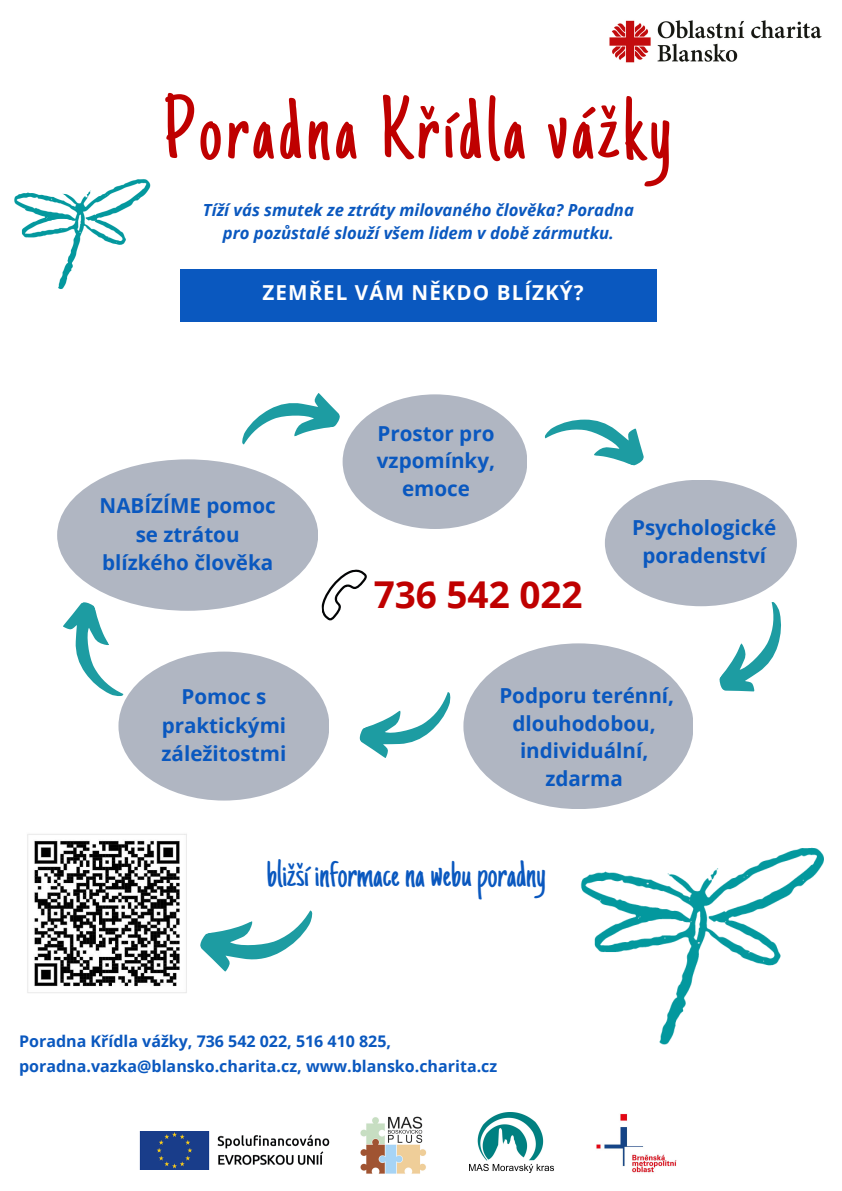
<style>
.page{position:relative;width:842px;height:1191px;background:#fff}
.page>*{position:absolute;margin:0;border:0;box-sizing:border-box;transform-origin:0 0}
.t1{font:91px "Just Another Hand";letter-spacing:.05em;color:#bf0000}
.t2{font:39.1px "Just Another Hand";color:#0a58bf}
.t3{font:700 37px "Open Sans";color:#bf0000}
.t4{font:700 20.6px/27.5px "Open Sans";color:#0a58bf;text-align:center}
.t5{font:700 20.6px "Open Sans";letter-spacing:.05em;color:#fff}
.t6{font:italic 700 16.7px/23.2px "Open Sans";color:#0a58bf;text-align:center}
.t7{font:700 16px/24px "Open Sans";color:#0a58bf}
</style>
<div class="page">
<div style="left:181px;top:269px;width:476px;height:53px;background:#0a58bf"></div>
<img style="left:139px;top:1131px;width:191px;height:37px">
<img style="left:360px;top:1116px;width:67px;height:58px">
<img style="left:470px;top:1112px;width:83px;height:60px">
<img style="left:14px;top:179px;width:137px;height:110px">
<img style="left:596px;top:1113px;width:81px;height:60px">
<div style="left:57px;top:459px;width:261px;height:151px;background:#b0b6c2;border-radius:50%"></div>
<div style="left:343px;top:394px;width:184px;height:135px;background:#b0b6c2;border-radius:50%"></div>
<div style="left:463px;top:643px;width:230px;height:166px;background:#b0b6c2;border-radius:50%"></div>
<div style="left:605px;top:479px;width:192px;height:127px;background:#b0b6c2;border-radius:50%"></div>
<div style="left:118px;top:651px;width:211px;height:149px;background:#b0b6c2;border-radius:50%"></div>
<img style="left:609px;top:20px;width:213px;height:43px">
<img style="left:27px;top:834px;width:160px;height:159px">
<svg style="left:200px;top:910px;width:113px;height:62px"></svg>
<svg style="left:242px;top:393px;width:98px;height:52px"></svg>
<svg style="left:544px;top:419px;width:100px;height:47px"></svg>
<svg style="left:715px;top:598px;width:66px;height:94px"></svg>
<svg style="left:359px;top:692px;width:92px;height:66px"></svg>
<svg style="left:63px;top:598px;width:65px;height:109px"></svg>
<svg style="left:321px;top:569px;width:46px;height:52px"></svg>
<img style="left:580px;top:847px;width:244px;height:198px">
<p class="t1" style="left:163px;top:94px;width:510px">Poradna Křídla vážky</p>
<p class="t6" style="left:203px;top:198px;width:432px">Tíží vás smutek ze ztráty milovaného člověka? Poradna pro pozůstalé slouží všem lidem v době zármutku.</p>
<p class="t5" style="left:263px;top:278px;width:323px">ZEMŘEL VÁM NĚKDO BLÍZKÝ?</p>
<p class="t4" style="left:100px;top:491px;width:178px;line-height:28.5px">NABÍZÍME pomoc se ztrátou blízkého člověka</p>
<p class="t4" style="left:162px;top:681px;width:126px;line-height:28.5px">Pomoc s praktickými záležitostmi</p>
<p class="t4" style="left:377px;top:419px;width:120px">Prostor pro vzpomínky, emoce</p>
<p class="t3" style="left:374px;top:568px;width:210px">736 542 022</p>
<p class="t4" style="left:632px;top:513px;width:146px">Psychologické poradenství</p>
<p class="t4" style="left:499px;top:681px;width:176px">Podporu terénní, dlouhodobou, individuální, zdarma</p>
<p class="t2" style="left:267px;top:858px;width:281px">bližší informace na webu poradny</p>
<p class="t7" style="left:19px;top:1029px;width:480px">Poradna Křídla vážky, 736 542 022, 516 410 825, poradna.vazka@blansko.charita.cz, www.blansko.charita.cz</p>
</div>
